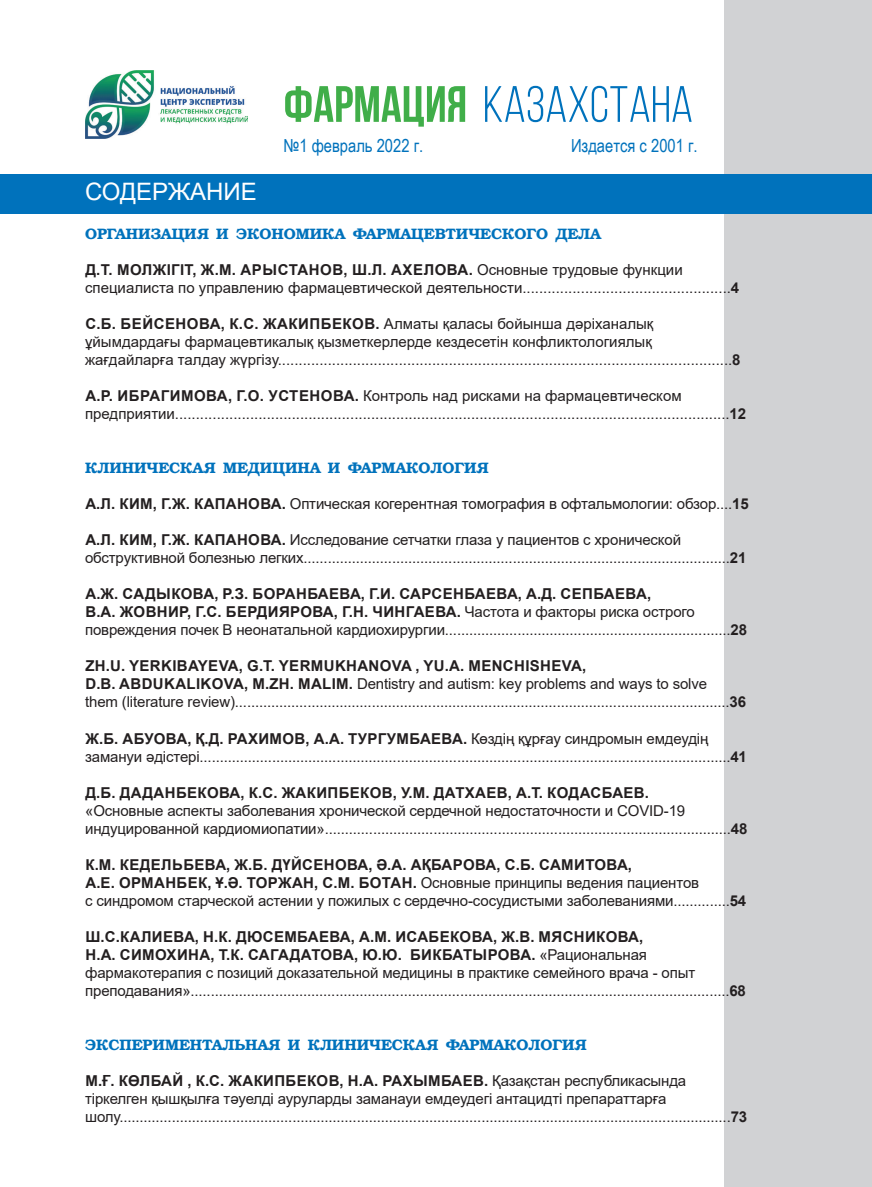
<style>
.page{position:relative;width:872px;height:1187px;background:#fff}
.page>*{position:absolute;margin:0;border:0;box-sizing:border-box;transform-origin:0 0}
.t1{font:51px "Bebas Neue";color:#0072bc}
.t2{font:24px "Arial";color:#fff}
.t3{font:18px "Arial Narrow";color:#0072bc}
.t4{font:15px/18px "Arial";letter-spacing:-.01em;color:#231f20}
.t5{font:700 15px "K Bookman";color:#0072bc}
.t6{font:700 15px "Arial";letter-spacing:.025em;color:#231f20}
.s1{font-weight:700;color:#40ae49}
.s2{font-weight:700}
</style>
<div class="page">
<div style="left:724px;top:0;width:148px;height:1186px;background:#d1d2d4"></div>
<div style="left:0;top:174px;width:872px;height:39px;background:#0072bc"></div>
<img style="left:85px;top:70px;width:163px;height:69px">
<h1 class="t1" style="left:283px;top:77px;width:411px"><span class="s1">ФАРМАЦИЯ</span> КАЗАХСТАНА</h1>
<h2 class="t2" style="left:85px;top:174px;width:173px">СОДЕРЖАНИЕ</h2>
<p class="t3" style="left:283px;top:132px;width:141px">№1 февраль 2022 г.</p>
<p class="t3" style="left:571px;top:132px;width:128px">Издается с 2001 г.</p>
<p class="t5" style="left:85px;top:225px;width:517px">ОРГАНИЗАЦИЯ И ЭКОНОМИКА ФАРМАЦЕВТИЧЕСКОГО ДЕЛА</p>
<p class="t4" style="left:85px;top:261px;width:655px"><span class="s2">Д.Т. МОЛЖІГІТ, Ж.М. АРЫСТАНОВ, Ш.Л. АХЕЛОВА.</span> Основные трудовые функции специалиста по управлению фармацевтической деятельности..................................................<span class="s2">4</span></p>
<p class="t4" style="left:85px;top:315px;width:657px"><span class="s2">С.Б. БЕЙСЕНОВА, К.С. ЖАКИПБЕКОВ.</span> Алматы қаласы бойынша дәріханалық ұйымдардағы фармацевтикалық қызметкерлерде кездесетін конфликтологиялық жағдайларға талдау жүргізу.............................................................................................................<span class="s2">8</span></p>
<p class="t4" style="left:85px;top:387px;width:662px"><span class="s2">А.Р. ИБРАГИМОВА, Г.О. УСТЕНОВА.</span> Контроль над рисками на фармацевтическом предприятии.....................................................................................................................................<span class="s2">12</span></p>
<p class="t5" style="left:85px;top:459px;width:405px">КЛИНИЧЕСКАЯ МЕДИЦИНА И ФАРМАКОЛОГИЯ</p>
<p class="t4" style="left:85px;top:495px;width:665px"><span class="s2">А.Л. КИМ, Г.Ж. КАПАНОВА.</span> Оптическая когерентная томография в офтальмологии: обзор....<span class="s2">15</span></p>
<p class="t4" style="left:85px;top:531px;width:662px"><span class="s2">А.Л. КИМ, Г.Ж. КАПАНОВА.</span> Исследование сетчатки глаза у пациентов с хронической обструктивной болезнью легких..........................................................................................................<span class="s2">21</span></p>
<p class="t4" style="left:85px;top:585px;width:663px"><span class="s2">А.Ж. САДЫКОВА, Р.З. БОРАНБАЕВА, Г.И. САРСЕНБАЕВА, А.Д. СЕПБАЕВА,<br>В.А. ЖОВНИР, Г.С. БЕРДИЯРОВА, Г.Н. ЧИНГАЕВА.</span> Частота и факторы риска острого повреждения почек В неонатальной кардиохирургии.......................................................................<span class="s2">28</span></p>
<p class="t4" style="left:85px;top:657px;width:662px"><span class="s2">ZH.U. YERKIBAYEVA, G.T. YERMUKHANOVA , YU.A. MENCHISHEVA,<br>D.B. ABDUKALIKOVA, M.ZH. MALIM.</span> Dentistry and autism: key problems and ways to solve<br>them (literature review)...........................................................................................................................<span class="s2">36</span></p>
<p class="t4" style="left:85px;top:729px;width:663px"><span class="s2">Ж.Б. АБУОВА, Қ.Д. РАХИМОВ, А.А. ТУРГУМБАЕВА.</span> Көздің құрғау синдромын емдеудің замануи әдістері....................................................................................................................................<span class="s2">41</span></p>
<p class="t6" style="left:85px;top:781px;width:565px">Д.Б. ДАДАНБЕКОВА, К.С. ЖАКИПБЕКОВ, У.М. ДАТХАЕВ, А.Т. КОДАСБАЕВ.</p>
<p class="t4" style="left:85px;top:801px;width:664px">«Основные аспекты заболевания хронической сердечной недостаточности и COVID-19 индуцированной кардиомиопатии».....................................................................................................<span class="s2">48</span></p>
<p class="t4" style="left:85px;top:855px;width:662px"><span class="s2">К.М. КЕДЕЛЬБЕВА, Ж.Б. ДҮЙСЕНОВА, Ә.А. АҚБАРОВА, С.Б. САМИТОВА,<br>А.Е. ОРМАНБЕК, Ұ.Ә. ТОРЖАН, С.М. БОТАН.</span> Основные принципы ведения пациентов<br>с синдромом старческой астении у пожилых с сердечно-сосудистыми заболеваниями..............<span class="s2">54</span></p>
<p class="t4" style="left:85px;top:927px;width:662px"><span class="s2">Ш.С.КАЛИЕВА, Н.К. ДЮСЕМБАЕВА, А.М. ИСАБЕКОВА, Ж.В. МЯСНИКОВА,<br>Н.А. СИМОХИНА, Т.К. САГАДАТОВА, Ю.Ю. БИКБАТЫРОВА.</span> «Рациональная фармакотерапия с позиций доказательной медицины в практике семейного врача - опыт преподавания»......................................................................................................................................<span class="s2">68</span></p>
<p class="t5" style="left:85px;top:1035px;width:503px">ЭКСПЕРИМЕНТАЛЬНАЯ И КЛИНИЧЕСКАЯ ФАРМАКОЛОГИЯ</p>
<p class="t4" style="left:85px;top:1071px;width:663px"><span class="s2">М.Ғ. КӨЛБАЙ , К.С. ЖАКИПБЕКОВ, Н.А. РАХЫМБАЕВ.</span> Қазақстан республикасында тіркелген қышқылға тәуелді ауруларды заманауи емдеудегі антацидті препараттарға шолу........................................................................................................................................................<span class="s2">73</span></p>
</div>
